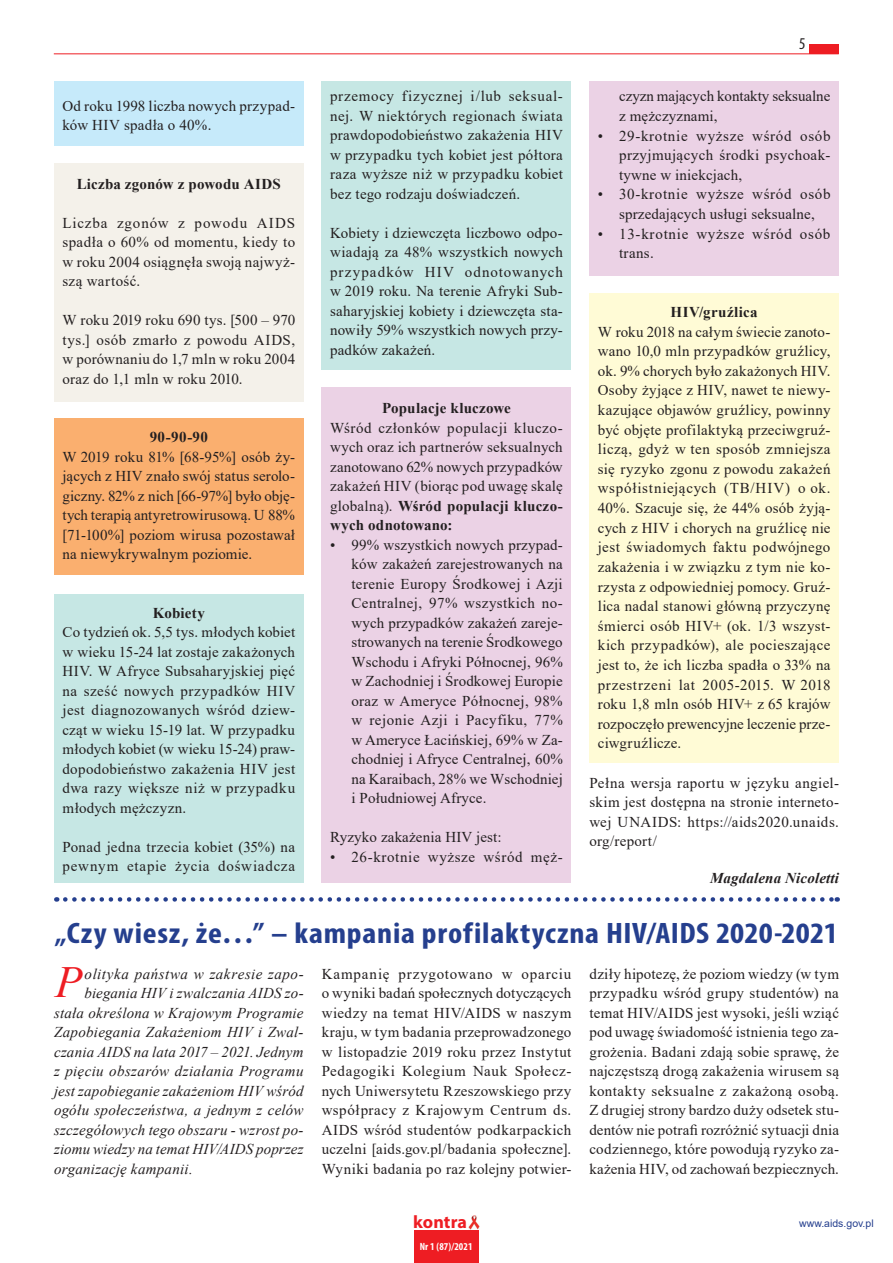
<style>
.page{position:relative;width:893px;height:1263px;background:#fff}
.page>*{position:absolute;margin:0;border:0;box-sizing:border-box;transform-origin:0 0}
.t1{font:italic 44.4px "Times New Roman";color:#ee1d23}
.t2{font:700 condensed 29.7px "Myriad Pro";letter-spacing:.02em;color:#253f8e;scale:1.11 1}
.t3{font:700 18px "Myriad Pro";letter-spacing:.005em;color:#ee1d23}
.t4{font:condensed 16.5px "Myriad Pro";color:#231f20}
.t5{font:15px/19.5px "Times New Roman";letter-spacing:.015em;color:#231f20;text-align:justify}
.t6{font:italic 15px "Times New Roman";letter-spacing:.015em;color:#231f20}
.t7{font:700 15px "Times New Roman";letter-spacing:.015em;color:#231f20}
.t8{font:15px/19.5px "Times New Roman";letter-spacing:.035em;color:#231f20}
.t9{font:15px/19.6px "Times New Roman";letter-spacing:.05em;color:#231f20}
.t10{font:15px "Times New Roman";letter-spacing:.04em;color:#231f20}
.t11{font:italic 700 15px "Times New Roman";letter-spacing:.01em;color:#231f20}
.t12{font:10.5px "Arial";color:#253f8e}
.t13{font:700 condensed 10.5px "Myriad Pro";letter-spacing:.01em;color:#fff}
.s1{font-weight:700}
</style>
<div class="page">
<div style="left:414px;top:1230px;width:65px;height:33px;background:#ee1d23"></div>
<img style="left:468px;top:1215px;width:11px;height:14px">
<div style="left:322px;top:81px;width:249px;height:288px;background:#c6e7e4"></div>
<div style="left:322px;top:387px;width:249px;height:495px;background:#ebd2e5"></div>
<div style="left:589px;top:81px;width:250px;height:194px;background:#ebd2e5"></div>
<div style="left:589px;top:293px;width:250px;height:470px;background:#fffbd6"></div>
<div style="left:54px;top:594px;width:250px;height:288px;background:#c6e7e4"></div>
<div style="left:54px;top:418px;width:250px;height:157px;background:#faaf6f"></div>
<div style="left:54px;top:163px;width:250px;height:239px;background:#f4f1ea"></div>
<div style="left:54px;top:81px;width:250px;height:64px;background:#c6eafa"></div>
<hr style="left:54px;top:53px;width:785px;height:1px;background:#ee1d23">
<div style="left:809px;top:44px;width:30px;height:10px;background:#ee1d23"></div>
<svg style="left:65px;top:897px;width:773px;height:5px"></svg>
<p class="t4" style="left:799px;top:33px;width:8px">5</p>
<p class="t5" style="left:619px;top:86px;width:213px">czyzn mających kontakty seksualne z mężczyznami,</p>
<p class="t5" style="left:619px;top:125px;width:213px;text-indent:-21px">• 29-krotnie wyższe wśród osób przyjmujących środki psychoak&shy;tywne w iniekcjach,</p>
<p class="t5" style="left:598px;top:184px;width:234px;text-align:center">• 30-krotnie wyższe wśród osób sprzedających usługi seksualne,</p>
<p class="t9" style="left:619px;top:223px;width:213px;text-indent:-21px">• 13-krotnie wyższe wśród osób trans.</p>
<p class="t5" style="left:330px;top:86px;width:234px">przemocy fizycznej i/lub seksual&shy;nej. W niektórych regionach świata prawdopodobieństwo zakażenia HIV w przypadku tych kobiet jest półtora raza wyższe niż w przypadku kobiet bez tego rodzaju doświadczeń.</p>
<p class="t5" style="left:330px;top:223px;width:234px">Kobiety i dziewczęta liczbowo odpo&shy;wiadają za 48% wszystkich nowych przypadków HIV odnotowanych w 2019 roku. Na terenie Afryki Sub&shy;saharyjskiej kobiety i dziewczęta sta&shy;nowiły 59% wszystkich nowych przy&shy;padków zakażeń.</p>
<p class="t5" style="left:63px;top:95px;width:234px">Od roku 1998 liczba nowych przypad&shy;ków HIV spadła o 40%.</p>
<p class="t7" style="left:77px;top:173px;width:206px">Liczba zgonów z powodu AIDS</p>
<p class="t5" style="left:63px;top:212px;width:234px">Liczba zgonów z powodu AIDS spadła o 60% od momentu, kiedy to w roku 2004 osiągnęła swoją najwyż&shy;szą wartość.</p>
<p class="t5" style="left:63px;top:310px;width:234px">W roku 2019 roku 690 tys. [500 – 970 tys.] osób zmarło z powodu AIDS, w porównaniu do 1,7 mln w roku 2004 oraz do 1,1 mln w roku 2010.</p>
<p class="t7" style="left:671px;top:301px;width:89px">HIV/gruźlica</p>
<p class="t5" style="left:598px;top:321px;width:234px">W roku 2018 na całym świecie zanoto&shy;wano 10,0 mln przypadków gruźlicy, ok. 9% chorych było zakażonych HIV.<br>Osoby żyjące z HIV, nawet te niewy&shy;kazujące objawów gruźlicy, powinny być objęte profilaktyką przeciwgruź&shy;liczą, gdyż w ten sposób zmniejsza się ryzyko zgonu z powodu zakażeń współistniejących (TB/HIV) o ok.<br>40%. Szacuje się, że 44% osób żyją&shy;cych z HIV i chorych na gruźlicę nie jest świadomych faktu podwójnego zakażenia i w związku z tym nie ko&shy;rzysta z odpowiedniej pomocy. Gruź&shy;lica nadal stanowi główną przyczynę śmierci osób HIV+ (ok. 1/3 wszyst&shy;kich przypadków), ale pocieszające jest to, że ich liczba spadła o 33% na przestrzeni lat 2005-2015. W 2018 roku 1,8 mln osób HIV+ z 65 krajów rozpoczęło prewencyjne leczenie prze&shy;ciwgruźlicze.</p>
<p class="t5" style="left:589px;top:772px;width:251px">Pełna wersja raportu w języku angiel&shy;skim jest dostępna na stronie interneto&shy;wej UNAIDS: https://aids2020.unaids. org/report/</p>
<p class="t11" style="left:710px;top:867px;width:130px">Magdalena Nicoletti</p>
<h2 class="t2" style="left:55px;top:914px;width:707px">„Czy wiesz, że…” – kampania profilaktyczna HIV/AIDS 2020-2021</h2>
<h1 class="t1" style="left:55px;top:951px;width:29px">P</h1>
<p class="t6" style="left:84px;top:963px;width:221px">olityka państwa w zakresie zapo-</p>
<p class="t7" style="left:382px;top:397px;width:130px">Populacje kluczowe</p>
<p class="t5" style="left:330px;top:418px;width:234px">Wśród członków populacji kluczo&shy;wych oraz ich partnerów seksualnych zanotowano 62% nowych przypadków zakażeń HIV (biorąc pod uwagę skalę globalną). <span class="s1">Wśród populacji kluczo&shy;wych odnotowano:</span></p>
<p class="t5" style="left:351px;top:535px;width:213px;text-indent:-21px">• 99% wszystkich nowych przypad&shy;ków zakażeń zarejestrowanych na terenie Europy Środkowej i Azji Centralnej, 97% wszystkich no&shy;wych przypadków zakażeń zareje&shy;strowanych na terenie Środkowego Wschodu i Afryki Północnej, 96% w Zachodniej i Środkowej Europie oraz w Ameryce Północnej, 98% w rejonie Azji i Pacyfiku, 77% w Ameryce Łacińskiej, 69% w Za&shy;chodniej i Afryce Centralnej, 60% na Karaibach, 28% we Wschodniej i Południowej Afryce.</p>
<p class="t5" style="left:330px;top:827px;width:173px">Ryzyko zakażenia HIV jest:</p>
<p class="t10" style="left:330px;top:846px;width:234px">• 26-krotnie wyższe wśród męż-</p>
<p class="t7" style="left:150px;top:426px;width:60px">90-90-90</p>
<p class="t5" style="left:63px;top:446px;width:234px">W 2019 roku 81% [68-95%] osób ży&shy;jących z HIV znało swój status serolo&shy;giczny. 82% z nich [66-97%] było obję&shy;tych terapią antyretrowirusową. U 88% [71-100%] poziom wirusa pozostawał na niewykrywalnym poziomie.</p>
<p class="t7" style="left:153px;top:602px;width:54px">Kobiety</p>
<p class="t5" style="left:63px;top:622px;width:234px">Co tydzień ok. 5,5 tys. młodych kobiet w wieku 15-24 lat zostaje zakażonych HIV. W Afryce Subsaharyjskiej pięć na sześć nowych przypadków HIV jest diagnozowanych wśród dziew&shy;cząt w wieku 15-19 lat. W przypadku młodych kobiet (w wieku 15-24) praw&shy;dopodobieństwo zakażenia HIV jest dwa razy większe niż w przypadku młodych mężczyzn.</p>
<p class="t8" style="left:63px;top:836px;width:234px">Ponad jedna trzecia kobiet (35%) na pewnym etapie życia doświadcza</p>
<p class="t5" style="left:322px;top:964px;width:251px">Kampanię przygotowano w oparciu o wyniki badań społecznych dotyczących wiedzy na temat HIV/AIDS w naszym kraju, w tym badania przeprowadzonego w listopadzie 2019 roku przez Instytut Pedagogiki Kolegium Nauk Społecz&shy;nych Uniwersytetu Rzeszowskiego przy współpracy z Krajowym Centrum ds.<br>AIDS wśród studentów podkarpackich uczelni [aids.gov.pl/badania społeczne].<br>Wyniki badania po raz kolejny potwier-</p>
<p class="t5" style="left:589px;top:964px;width:251px">dziły hipotezę, że poziom wiedzy (w tym przypadku wśród grupy studentów) na temat HIV/AIDS jest wysoki, jeśli wziąć pod uwagę świadomość istnienia tego za&shy;grożenia. Badani zdają sobie sprawę, że najczęstszą drogą zakażenia wirusem są kontakty seksualne z zakażoną osobą.<br>Z drugiej strony bardzo duży odsetek stu&shy;dentów nie potrafi rozróżnić sytuacji dnia codziennego, które powodują ryzyko za&shy;każenia HIV, od zachowań bezpiecznych.</p>
<p class="t6" style="left:84px;top:983px;width:221px">biegania HIV i zwalczania AIDS zo-</p>
<p class="t6" style="left:54px;top:1002px;width:251px">stała określona w Krajowym Programie</p>
<p class="t6" style="left:54px;top:1022px;width:251px">Zapobiegania Zakażeniom HIV i Zwal-</p>
<p class="t6" style="left:54px;top:1041px;width:251px">czania AIDS na lata 2017 – 2021. Jednym</p>
<p class="t6" style="left:54px;top:1061px;width:251px">z pięciu obszarów działania Programu</p>
<p class="t6" style="left:54px;top:1080px;width:251px">jest zapobieganie zakażeniom HIV wśród</p>
<p class="t6" style="left:54px;top:1100px;width:251px">ogółu społeczeństwa, a jednym z celów</p>
<p class="t6" style="left:54px;top:1119px;width:251px">szczegółowych tego obszaru - wzrost po-</p>
<p class="t6" style="left:54px;top:1139px;width:251px">ziomu wiedzy na temat HIV/AIDS poprzez</p>
<p class="t6" style="left:54px;top:1158px;width:140px">organizację kampanii.</p>
<p class="t3" style="left:413px;top:1210px;width:55px">kontra</p>
<p class="t13" style="left:420px;top:1240px;width:54px">Nr 1 (87)/2021</p>
<p class="t12" style="left:799px;top:1216px;width:76px">www.aids.gov.pl</p>
</div>
